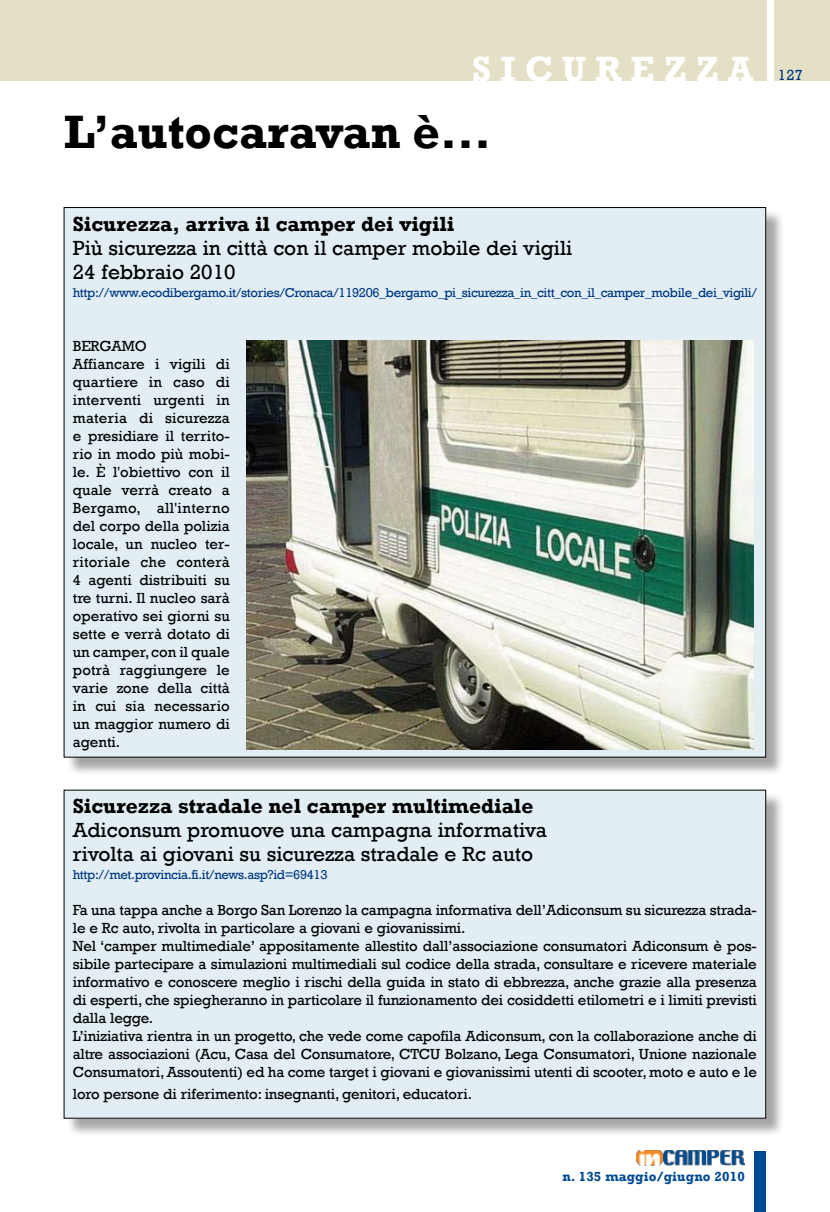
<style>
.page{position:relative;width:830px;height:1212px;background:#fff}
.page>*{position:absolute;margin:0;border:0;box-sizing:border-box;transform-origin:0 0}
.t1{font:700 48px "Rockwell";color:#000}
.t2{font:700 36px "Rockwell";color:#fff}
.t3{font:21px/24px "Rockwell";color:#000}
.t4{font:700 21px "Rockwell";color:#000}
.t5{font:15px/18px "Rockwell";letter-spacing:-.01em;color:#000}
.t6{font:15px "Rockwell";color:#003882}
.t7{font:700 13.5px "Rockwell";letter-spacing:.01em;color:#004b93}
.t8{font:13.2px "Rockwell";letter-spacing:-.03em;color:#003882}
</style>
<div class="page">
<div style="left:66px;top:210px;width:718px;height:566px;background:#000;opacity:.35"></div>
<div style="left:64px;top:208px;width:701px;height:549px;background:#e2eef4"></div>
<div style="left:66px;top:792px;width:718px;height:345px;background:#000;opacity:.35"></div>
<div style="left:64px;top:790px;width:701px;height:328px;background:#e2eef4"></div>
<img style="left:247px;top:340px;width:506px;height:410px">
<div style="left:753px;top:1151px;width:12px;height:61px;background:#004b93"></div>
<div style="left:0;top:0;width:765px;height:81px;background:#e4e0c5"></div>
<div style="left:774px;top:0;width:55px;height:81px;background:#e4e0c5"></div>
<img style="left:636px;top:1150px;width:108px;height:15px">
<h2 class="t2" style="left:472px;top:47px;width:282px">S I C U R E Z Z A</h2>
<h1 class="t1" style="left:64px;top:103px;width:428px">L’autocaravan è...</h1>
<p class="t6" style="left:777px;top:66px;width:27px">127</p>
<h3 class="t4" style="left:73px;top:211px;width:383px">Sicurezza, arriva il camper dei vigili</h3>
<h3 class="t3" style="left:73px;top:236px;width:501px">Più sicurezza in città con il camper mobile dei vigili<br>24 febbraio 2010</h3>
<p class="t8" style="left:73px;top:285px;width:685px">http://www.ecodibergamo.it/stories/Cronaca/119206_bergamo_pi_sicurezza_in_citt_con_il_camper_mobile_dei_vigili/</p>
<p class="t5" style="left:73px;top:337px;width:158px">BERGAMO<br>Affiancare i vigili di quartiere in caso di interventi urgenti in materia di sicurezza e presidiare il territo&shy;rio in modo più mobi&shy;le. È l'obiettivo con il quale verrà creato a<br>Bergamo, all'interno del corpo della polizia locale, un nucleo ter&shy;ritoriale che conterà<br>4 agenti distribuiti su tre turni. Il nucleo sarà operativo sei giorni su sette e verrà dotato di un camper, con il quale potrà raggiungere le varie zone della città in cui sia necessario un maggior numero di agenti.</p>
<h3 class="t4" style="left:73px;top:793px;width:462px">Sicurezza stradale nel camper multimediale</h3>
<h3 class="t3" style="left:73px;top:819px;width:475px">Adiconsum promuove una campagna informativa rivolta ai giovani su sicurezza stradale e Rc auto</h3>
<p class="t8" style="left:73px;top:867px;width:256px">http://met.provincia.fi.it/news.asp?id=69413</p>
<p class="t5" style="left:73px;top:901px;width:685px">Fa una tappa anche a Borgo San Lorenzo la campagna informativa dell’Adiconsum su sicurezza strada&shy;le e Rc auto, rivolta in particolare a giovani e giovanissimi.<br>Nel ‘camper multimediale’ appositamente allestito dall’associazione consumatori Adiconsum è pos&shy;sibile partecipare a simulazioni multimediali sul codice della strada, consultare e ricevere materiale informativo e conoscere meglio i rischi della guida in stato di ebbrezza, anche grazie alla presenza di esperti, che spiegheranno in particolare il funzionamento dei cosiddetti etilometri e i limiti previsti dalla legge.<br>L’iniziativa rientra in un progetto, che vede come capofila Adiconsum, con la collaborazione anche di altre associazioni (Acu, Casa del Consumatore, CTCU Bolzano, Lega Consumatori, Unione nazionale Consumatori, Assoutenti) ed ha come target i giovani e giovanissimi utenti di scooter, moto e auto e le</p>
<p class="t5" style="left:73px;top:1085px;width:400px">loro persone di riferimento: insegnanti, genitori, educatori.</p>
<p class="t7" style="left:562px;top:1168px;width:184px">n. 135 maggio/giugno 2010</p>
</div>
